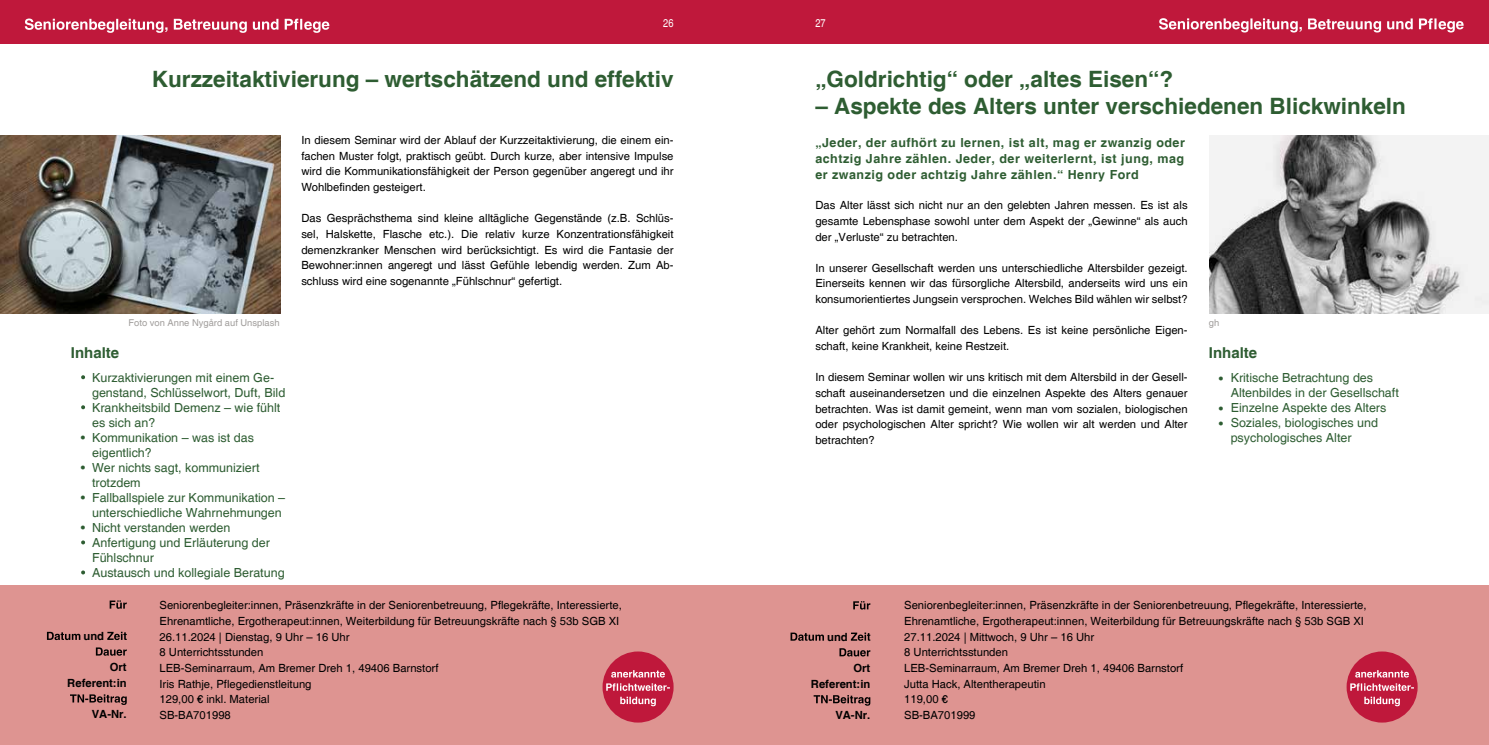
<style>
.page{position:relative;width:1489px;height:745px;background:#fff}
.page>*{position:absolute;margin:0;border:0;box-sizing:border-box;transform-origin:0 0}
.t1{font:700 22.5px "Helvetica";color:#2e5d32}
.t2{font:700 15px "Helvetica";color:#2e5d32}
.t3{font:12.5px/15px "Helvetica";color:#2e5d32}
.t4{font:700 12.5px/16.2px "Helvetica";letter-spacing:.04em;color:#2e5d32;text-align:justify}
.t5{font:11.25px/15.6px "Helvetica";color:#000;text-align:justify}
.t6{font:700 11.25px/15.6px "Helvetica";color:#000;text-align:right}
.t7{font:condensed 11.25px "Helvetica";color:#fff}
.t8{font:9.38px "Helvetica";color:#a19e9c}
</style>
<div class="page">
<div style="left:0;top:0;width:1488px;height:43px;background:#bf183b"></div>
<div style="left:0;top:585px;width:1488px;height:159px;background:#de9491"></div>
<svg style="left:110px;top:600px;width:17px;height:8px"></svg>
<svg style="left:47px;top:631px;width:33px;height:8px"></svg>
<svg style="left:107px;top:631px;width:20px;height:8px"></svg>
<svg style="left:96px;top:647px;width:31px;height:8px"></svg>
<svg style="left:70px;top:694px;width:57px;height:10px"></svg>
<div style="left:602px;top:651px;width:71px;height:71px;background:#bf183b;border-radius:50%"></div>
<svg style="left:611px;top:670px;width:54px;height:7px"></svg>
<svg style="left:606px;top:683px;width:64px;height:7px"></svg>
<svg style="left:620px;top:696px;width:35px;height:9px"></svg>
<svg style="left:81px;top:375px;width:4px;height:4px"></svg>
<svg style="left:81px;top:405px;width:4px;height:4px"></svg>
<svg style="left:81px;top:540px;width:4px;height:4px"></svg>
<svg style="left:81px;top:570px;width:4px;height:4px"></svg>
<svg style="left:25px;top:19px;width:304px;height:14px"></svg>
<img style="left:0;top:136px;width:280px;height:177px">
<svg style="left:1159px;top:18px;width:304px;height:14px"></svg>
<img style="left:1209px;top:136px;width:279px;height:177px">
<svg style="left:853px;top:601px;width:17px;height:8px"></svg>
<svg style="left:790px;top:632px;width:34px;height:8px"></svg>
<svg style="left:850px;top:632px;width:20px;height:8px"></svg>
<svg style="left:839px;top:648px;width:31px;height:8px"></svg>
<svg style="left:813px;top:695px;width:57px;height:10px"></svg>
<div style="left:1346px;top:651px;width:71px;height:71px;background:#bf183b;border-radius:50%"></div>
<svg style="left:1355px;top:670px;width:53px;height:7px"></svg>
<svg style="left:1350px;top:683px;width:63px;height:7px"></svg>
<svg style="left:1364px;top:696px;width:35px;height:9px"></svg>
<p class="t7" style="left:663px;top:17px;width:12px">26</p>
<h1 class="t1" style="left:152px;top:66px;width:523px">Kurzzeitaktivierung – wertschätzend und effektiv</h1>
<p class="t8" style="left:128px;top:317px;width:153px">Foto von Anne Nygård auf Unsplash</p>
<p class="t5" style="left:301px;top:133px;width:374px">In diesem Seminar wird der Ablauf der Kurzzeitaktivierung, die einem ein&shy;fachen Muster folgt, praktisch geübt. Durch kurze, aber intensive Impulse wird die Kommunikationsfähigkeit der Person gegenüber angeregt und ihr Wohlbefinden gesteigert.</p>
<p class="t5" style="left:301px;top:211px;width:374px">Das Gesprächsthema sind kleine alltägliche Gegenstände (z.B. Schlüs&shy;sel, Halskette, Flasche etc.). Die relativ kurze Konzentrationsfähigkeit demenzkranker Menschen wird berücksichtigt. Es wird die Fantasie der Bewohner:innen angeregt und lässt Gefühle lebendig werden. Zum Ab&shy;schluss wird eine sogenannte „Fühlschnur“ gefertigt.</p>
<h2 class="t2" style="left:71px;top:344px;width:50px">Inhalte</h2>
<p class="t3" style="left:92px;top:370px;width:195px">Kurzaktivierungen mit einem Ge&shy;genstand, Schlüsselwort, Duft, Bild<br>Krankheitsbild Demenz – wie fühlt es sich an?<br>Kommunikation – was ist das eigentlich?<br>Wer nichts sagt, kommuniziert trotzdem<br>Fallballspiele zur Kommunikation – unterschiedliche Wahrnehmungen<br>Nicht verstanden werden<br>Anfertigung und Erläuterung der<br>Fühlschnur<br>Austausch und kollegiale Beratung</p>
<p class="t5" style="left:159px;top:597px;width:464px;text-align:left">Seniorenbegleiter:innen, Präsenzkräfte in der Seniorenbetreuung, Pflegekräfte, Interessierte, Ehrenamtliche, Ergotherapeut:innen, Weiterbildung für Betreuungskräfte nach § 53b SGB XI 26.11.2024 | Dienstag, 9 Uhr – 16 Uhr<br>8 Unterrichtsstunden<br>LEB-Seminarraum, Am Bremer Dreh 1, 49406 Barnstorf<br>Iris Rathje, Pflegedienstleitung<br>129,00 € inkl. Material<br>SB-BA701998</p>
<p class="t3" style="left:81px;top:430px;width:6px">•</p>
<p class="t3" style="left:81px;top:460px;width:6px">•</p>
<p class="t3" style="left:81px;top:490px;width:6px">•</p>
<p class="t3" style="left:81px;top:520px;width:6px">•</p>
<p class="t6" style="left:83px;top:628px;width:22px">und</p>
<p class="t6" style="left:67px;top:659px;width:61px">Ort<br>Referent:in</p>
<p class="t6" style="left:92px;top:706px;width:36px">VA-Nr.</p>
<p class="t7" style="left:815px;top:17px;width:12px">27</p>
<h1 class="t1" style="left:815px;top:66px;width:359px">„Goldrichtig“ oder „altes Eisen“?</h1>
<h1 class="t1" style="left:815px;top:92px;width:592px">– Aspekte des Alters unter verschiedenen Blickwinkeln</h1>
<p class="t4" style="left:815px;top:135px;width:371px">„Jeder, der aufhört zu lernen, ist alt, mag er zwanzig oder achtzig Jahre zählen. Jeder, der weiterlernt, ist jung, mag er zwanzig oder achtzig Jahre zählen.“ Henry Ford</p>
<p class="t5" style="left:815px;top:198px;width:374px">Das Alter lässt sich nicht nur an den gelebten Jahren messen. Es ist als gesamte Lebensphase sowohl unter dem Aspekt der „Gewinne“ als auch der „Verluste“ zu betrachten.</p>
<p class="t5" style="left:815px;top:260px;width:374px">In unserer Gesellschaft werden uns unterschiedliche Altersbilder gezeigt.<br>Einerseits kennen wir das fürsorgliche Altersbild, anderseits wird uns ein konsumorientiertes Jungsein versprochen. Welches Bild wählen wir selbst?</p>
<p class="t5" style="left:815px;top:323px;width:374px">Alter gehört zum Normalfall des Lebens. Es ist keine persönliche Eigen&shy;schaft, keine Krankheit, keine Restzeit.</p>
<p class="t5" style="left:815px;top:370px;width:374px">In diesem Seminar wollen wir uns kritisch mit dem Altersbild in der Gesell&shy;schaft auseinandersetzen und die einzelnen Aspekte des Alters genauer betrachten. Was ist damit gemeint, wenn man vom sozialen, biologischen oder psychologischen Alter spricht? Wie wollen wir alt werden und Alter betrachten?</p>
<p class="t8" style="left:1208px;top:317px;width:12px">gh</p>
<h2 class="t2" style="left:1208px;top:344px;width:50px">Inhalte</h2>
<p class="t3" style="left:1230px;top:370px;width:170px">Kritische Betrachtung des<br>Altenbildes in der Gesellschaft<br>Einzelne Aspekte des Alters<br>Soziales, biologisches und psychologisches Alter</p>
<p class="t3" style="left:1218px;top:371px;width:6px">•</p>
<p class="t3" style="left:1218px;top:401px;width:6px">• •</p>
<p class="t6" style="left:827px;top:629px;width:22px">und</p>
<p class="t6" style="left:811px;top:660px;width:61px">Ort<br>Referent:in</p>
<p class="t6" style="left:835px;top:707px;width:36px">VA-Nr.</p>
<p class="t5" style="left:904px;top:597px;width:464px;text-align:left">Seniorenbegleiter:innen, Präsenzkräfte in der Seniorenbetreuung, Pflegekräfte, Interessierte, Ehrenamtliche, Ergotherapeut:innen, Weiterbildung für Betreuungskräfte nach § 53b SGB XI 27.11.2024 | Mittwoch, 9 Uhr – 16 Uhr<br>8 Unterrichtsstunden<br>LEB-Seminarraum, Am Bremer Dreh 1, 49406 Barnstorf<br>Jutta Hack, Altentherapeutin<br>119,00 €<br>SB-BA701999</p>
</div>
